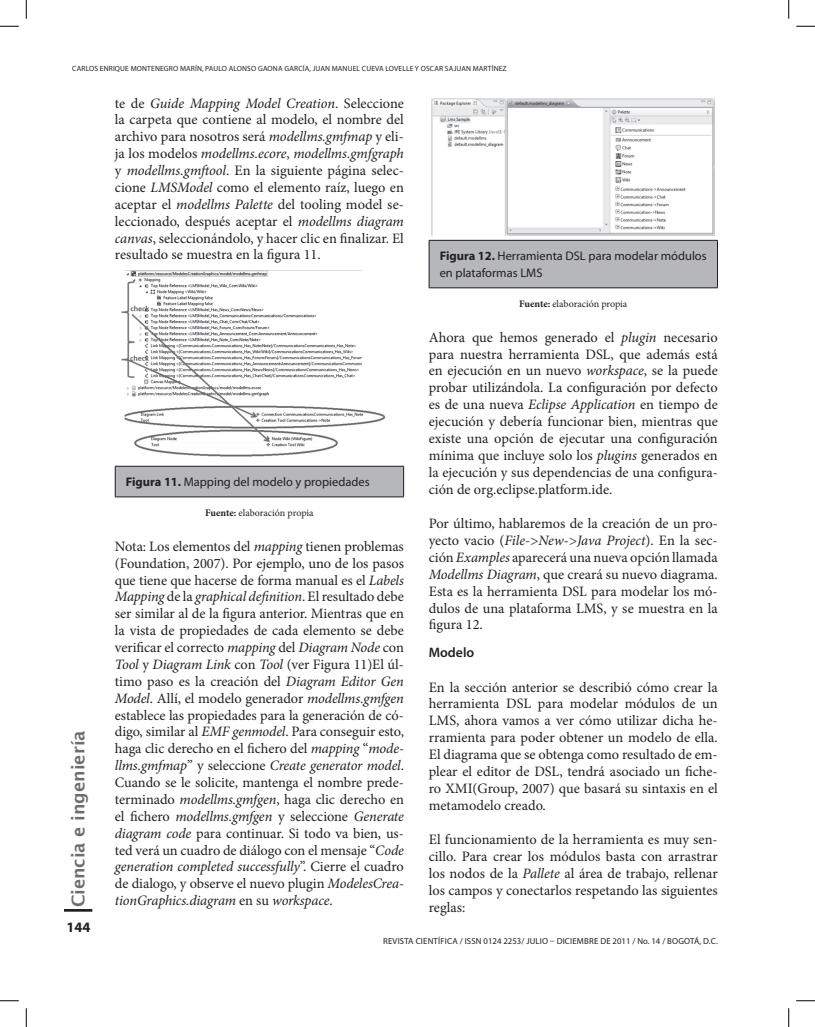
<style>
.page{position:relative;width:815px;height:1027px;background:#fff}
.page>*{position:absolute;margin:0;border:0;box-sizing:border-box;transform-origin:0 0}
.t1{font:600 17.5px "Lucida Sans";color:#6c6d70}
.t2{font:14.38px/16.9px "Minion Pro";color:#231f20;text-align:justify}
.t3{font:700 14.38px "Myriad Pro";color:#231f20}
.t4{font:600 13.75px "Myriad Pro";color:#231f20}
.t5{font:12.5px/16.9px "Myriad Pro";color:#231f20}
.t6{font:10px "Minion Pro";letter-spacing:-.005em;color:#231f20}
.t7{font:8.75px "Myriad Pro";letter-spacing:.02em;color:#231f20}
.t8{font:8.75px "Myriad Pro";color:#231f20}
.t9{font:7.5px "Myriad Pro";letter-spacing:.02em;color:#231f20}
.s1{font-style:italic}
.s2{font-weight:700}
</style>
<div class="page">
<div style="left:64px;top:909px;width:28px;height:3px;border:1px solid #231f20"></div>
<div style="left:115px;top:466px;width:288px;height:31px;background:#b6b7bb"></div>
<hr style="left:115px;top:466px;width:289px;height:1px;background:#231f20">
<hr style="left:115px;top:467px;width:1px;height:30px;background:#231f20">
<hr style="left:403px;top:467px;width:1px;height:30px;background:#231f20">
<hr style="left:115px;top:497px;width:289px;height:1px;background:#231f20">
<div style="left:429px;top:240px;width:288px;height:48px;background:#b6b7bb"></div>
<hr style="left:428px;top:240px;width:289px;height:1px;background:#231f20">
<hr style="left:428px;top:241px;width:1px;height:47px;background:#231f20">
<hr style="left:717px;top:241px;width:1px;height:47px;background:#231f20">
<hr style="left:428px;top:288px;width:289px;height:1px;background:#231f20">
<img style="left:122px;top:271px;width:264px;height:186px">
<img style="left:431px;top:98px;width:283px;height:137px">
<svg style="left:0;top:25px;width:19px;height:2px"></svg>
<svg style="left:796px;top:25px;width:18px;height:2px"></svg>
<svg style="left:0;top:1000px;width:19px;height:1px"></svg>
<svg style="left:796px;top:1000px;width:18px;height:1px"></svg>
<svg style="left:25px;top:0;width:2px;height:19px"></svg>
<svg style="left:25px;top:1008px;width:2px;height:19px"></svg>
<svg style="left:788px;top:0;width:1px;height:19px"></svg>
<svg style="left:788px;top:1008px;width:1px;height:19px"></svg>
<p class="t9" style="left:72px;top:64px;width:15px">CARLOS</p>
<p class="t9" style="left:100px;top:64px;width:14px">ENRIQUE</p>
<p class="t9" style="left:131px;top:64px;width:88px">MONTENEGRO MARÍN, PAULO</p>
<p class="t9" style="left:229px;top:64px;width:124px">ALONSO GAONA GARCÍA, JUAN MANUEL</p>
<p class="t9" style="left:362px;top:64px;width:42px">CUEVA LOVELLE</p>
<p class="t9" style="left:415px;top:64px;width:93px">Y OSCAR SAJUAN MARTÍNEZ</p>
<p class="t1" style="left:68px;top:907px;width:178px;rotate:-90deg">Ciencia e ingeniería</p>
<p class="t3" style="left:66px;top:918px;width:25px">144</p>
<p class="t2" style="left:115px;top:95px;width:290px">te de <span class="s1">Guide Mapping Model Creation</span>. Seleccione la carpeta que contiene al modelo, el nombre del archivo para nosotros será <span class="s1">modellms.gmfmap</span> y eli&shy;ja los modelos <span class="s1">modellms.ecore</span>, <span class="s1">modellms.gmfgraph </span>y <span class="s1">modellms.gmftool</span>. En la siguiente página selec&shy;cione <span class="s1">LMSModel</span> como el elemento raíz, luego en aceptar el <span class="s1">modellms Palette</span> del tooling model se&shy;leccionado, después aceptar el <span class="s1">modellms diagram canvas</span>, seleccionándolo, y hacer clic en finalizar. El resultado se muestra en la figura 11.</p>
<p class="t5" style="left:126px;top:473px;width:245px"><span class="s2">Figura 11.</span> MAPPING DEL MODELO Y PROPIEDADES</p>
<p class="t6" style="left:205px;top:506px;width:110px"><span class="s2">Fuente:</span> elaboración propia</p>
<p class="t2" style="left:115px;top:538px;width:290px">Nota: Los elementos del <span class="s1">mapping</span> tienen problemas (Foundation, 2007). Por ejemplo, uno de los pasos que tiene que hacerse de forma manual es el <span class="s1">Labels Mapping</span> de la <span class="s1">graphical definition</span>. El resultado debe ser similar al de la figura anterior. Mientras que en la vista de propiedades de cada elemento se debe verificar el correcto <span class="s1">mapping</span> del <span class="s1">Diagram Node</span> con <span class="s1">Tool</span> y <span class="s1">Diagram Link</span> con <span class="s1">Tool</span> (ver Figura 11)El úl&shy;timo paso es la creación del <span class="s1">Diagram Editor Gen Model</span>. Allí, el modelo generador <span class="s1">modellms.gmfgen </span>establece las propiedades para la generación de có&shy;digo, similar al <span class="s1">EMF genmodel</span>. Para conseguir esto, haga clic derecho en el fichero del <span class="s1">mapping</span> “<span class="s1">mode&shy;llms.gmfmap</span>” y seleccione <span class="s1">Create generator model</span>.<br>Cuando se le solicite, mantenga el nombre prede&shy;terminado <span class="s1">modellms.gmfgen</span>, haga clic derecho en el fichero <span class="s1">modellms.gmfgen</span> y seleccione <span class="s1">Generate diagram code</span> para continuar. Si todo va bien, us&shy;ted verá un cuadro de diálogo con el mensaje “<span class="s1">Code generation completed successfully</span>”. Cierre el cuadro de dialogo, y observe el nuevo plugin <span class="s1">ModelesCrea&shy;tionGraphics.diagram</span> en su <span class="s1">workspace</span>.</p>
<p class="t5" style="left:439px;top:247px;width:268px"><span class="s2">Figura 12.</span> HERRAMIENTA DSL PARA MODELAR MÓDULOS<br>EN PLATAFORMAS LMS</p>
<p class="t6" style="left:519px;top:297px;width:110px"><span class="s2">Fuente:</span> elaboración propia</p>
<p class="t2" style="left:428px;top:329px;width:290px">Ahora que hemos generado el <span class="s1">plugin</span> necesario para nuestra herramienta DSL, que además está en ejecución en un nuevo <span class="s1">workspace</span>, se la puede probar utilizándola. La configuración por defecto es de una nueva <span class="s1">Eclipse Application</span> en tiempo de ejecución y debería funcionar bien, mientras que existe una opción de ejecutar una configuración mínima que incluye solo los <span class="s1">plugins</span> generados en la ejecución y sus dependencias de una configura&shy;ción de org.eclipse.platform.ide.</p>
<p class="t2" style="left:428px;top:515px;width:290px">Por último, hablaremos de la creación de un pro&shy;yecto vacio (<span class="s1">File-&gt;New-&gt;Java Project</span>). En la sec&shy;ción <span class="s1">Examples</span> aparecerá una nueva opción llamada <span class="s1">Modellms Diagram</span>, que creará su nuevo diagrama.<br>Esta es la herramienta DSL para modelar los mó&shy;dulos de una plataforma LMS, y se muestra en la figura 12.</p>
<p class="t4" style="left:428px;top:644px;width:47px">Modelo</p>
<p class="t2" style="left:428px;top:679px;width:290px">En la sección anterior se describió cómo crear la herramienta DSL para modelar módulos de un LMS, ahora vamos a ver cómo utilizar dicha he&shy;rramienta para poder obtener un modelo de ella.<br>El diagrama que se obtenga como resultado de em&shy;plear el editor de DSL, tendrá asociado un fiche&shy;ro XMI(Group, 2007) que basará su sintaxis en el metamodelo creado.</p>
<p class="t2" style="left:428px;top:831px;width:290px">El funcionamiento de la herramienta es muy sen&shy;cillo. Para crear los módulos basta con arrastrar los nodos de la <span class="s1">Pallete</span> al área de trabajo, rellenar los campos y conectarlos respetando las siguientes reglas:</p>
<p class="t7" style="left:383px;top:936px;width:185px">REVISTA CIENTÍFICA / ISSN 0124 2253/ JULIO – DICIEMBRE</p>
<p class="t8" style="left:600px;top:936px;width:119px">DE 2011 / NO. 14 / BOGOTÁ, D.C.</p>
</div>
